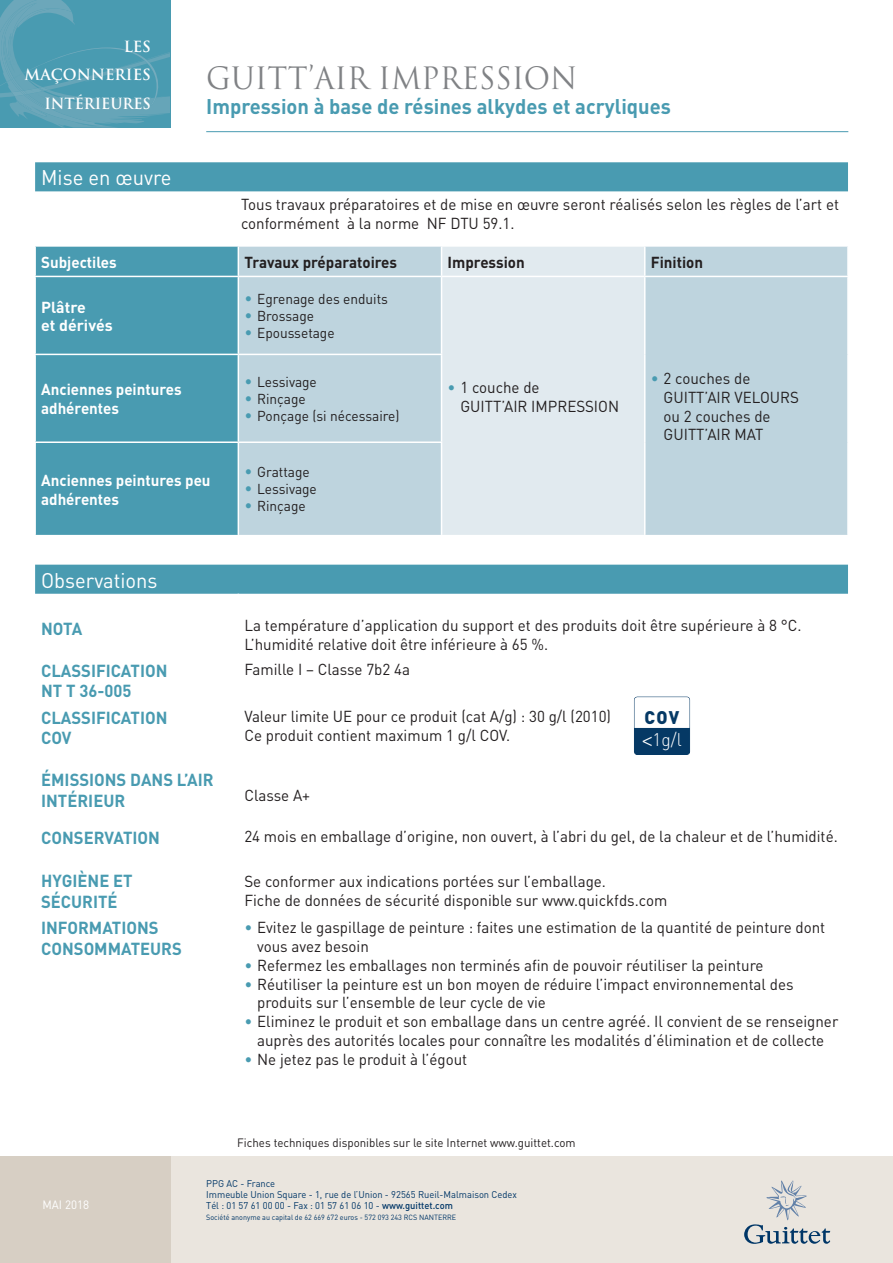
<style>
.page{position:relative;width:893px;height:1263px;background:#fff}
.page>*{position:absolute;margin:0;border:0;box-sizing:border-box;transform-origin:0 0}
.t1{font:30px "Trajan";color:#808285;scale:.96 1}
.t2{font:700 21px "DIN";color:#499bb1;scale:.96 1}
.t3{font:21px "DIN";color:#fff;scale:.96 1}
.t4{font:300 18.15px "DIN";color:#fff;scale:.96 1}
.t5{font:900 18.15px "DIN";color:#053965;scale:.96 1}
.TEXTE_BLEU_BOLD_CAPI{font:700 17.25px/20.7px "DIN";color:#499bb1;scale:.96 1}
.TEXTE_NOIR{font:15.75px/18.9px "DIN";color:#231f20;scale:.96 1}
.TEXTE_BLANC_BOLD{font:700 15.75px/18.9px "DIN";color:#fff;scale:.96 1}
.TEXTE_NOIR_BOLD{font:700 15.75px "DIN";color:#231f20;scale:.96 1}
.TEXTE_BLANC_BOLD-2{font:700 15.75px "DIN";color:#fff}
.t6{font:700 15px "Trajan";color:#fff}
.t7{font:700 15px "Trajan";color:#fff;scale:.96 1}
.t8{font:14.25px "DIN";color:#231f20;scale:.96 1}
.t9{font:12px "DIN";color:#231f20;scale:.96 1}
.t10{font:12px "DIN";color:#fff;scale:.96 1}
.t11{font:9.75px "DIN";color:#003667;scale:.96 1}
.t12{font:7.5px "DIN";color:#003667;scale:.96 1}
.s1{font-size:15.75px;color:#499bb1}
.s2{color:#499bb1}
.s3{font-family:"Helvetica Neue";font-weight:400}
.s4{font-weight:500}
</style>
<div class="page">
<svg style="left:0;top:0;width:170px;height:128px;background:#529eb3"></svg>
<hr style="left:206px;top:131px;width:642px;height:1px;background:#499bb1">
<svg style="left:35px;top:162px;width:813px;height:432px;fill:#499bb1"></svg>
<div style="left:239px;top:247px;width:608px;height:288px;background:#bed4de"></div>
<div style="left:442px;top:247px;width:202px;height:288px;background:#e1eaef"></div>
<hr style="left:34px;top:247px;width:2px;height:29px;background:#fff">
<svg style="left:238px;top:247px;width:1px;height:29px"></svg>
<svg style="left:441px;top:247px;width:1px;height:29px"></svg>
<svg style="left:644px;top:247px;width:1px;height:29px"></svg>
<hr style="left:847px;top:247px;width:2px;height:29px;background:#fff">
<hr style="left:34px;top:276px;width:204px;height:1px;background:#fff">
<hr style="left:34px;top:277px;width:2px;height:77px;background:#fff">
<hr style="left:238px;top:276px;width:204px;height:1px;background:#fff">
<hr style="left:238px;top:277px;width:1px;height:77px;background:#fff">
<hr style="left:442px;top:276px;width:203px;height:1px;background:#fff">
<hr style="left:441px;top:277px;width:1px;height:77px;background:#fff">
<hr style="left:645px;top:276px;width:204px;height:1px;background:#fff">
<hr style="left:644px;top:277px;width:1px;height:77px;background:#fff">
<hr style="left:847px;top:277px;width:2px;height:77px;background:#fff">
<hr style="left:34px;top:354px;width:204px;height:1px;background:#fff">
<hr style="left:34px;top:355px;width:2px;height:86px;background:#fff">
<hr style="left:238px;top:354px;width:204px;height:1px;background:#fff">
<hr style="left:238px;top:355px;width:1px;height:86px;background:#fff">
<hr style="left:441px;top:355px;width:1px;height:86px;background:#fff">
<hr style="left:644px;top:354px;width:1px;height:88px;background:#fff">
<hr style="left:847px;top:354px;width:2px;height:88px;background:#fff">
<hr style="left:34px;top:441px;width:204px;height:2px;background:#fff">
<hr style="left:34px;top:443px;width:2px;height:92px;background:#fff">
<hr style="left:238px;top:441px;width:204px;height:2px;background:#fff">
<hr style="left:238px;top:443px;width:1px;height:92px;background:#fff">
<hr style="left:441px;top:443px;width:1px;height:92px;background:#fff">
<hr style="left:644px;top:442px;width:1px;height:93px;background:#fff">
<hr style="left:847px;top:442px;width:2px;height:93px;background:#fff">
<div style="left:0;top:1157px;width:893px;height:106px;background:#eae5de"></div>
<svg style="left:744px;top:1180px;width:86px;height:64px"></svg>
<div style="left:0;top:1157px;width:170px;height:106px;background:#d7cfc4"></div>
<div style="left:634px;top:697px;width:55px;height:57px;background:#053965;border-radius:3px"></div>
<div style="left:634px;top:697px;width:56px;height:58px;border:1px solid #053965;border-radius:3px"></div>
<svg style="left:634px;top:697px;width:55px;height:31px;background:#fbfbfc"></svg>
<p class="t6" style="left:124px;top:37px;width:29px">LES</p>
<p class="t6" style="left:25px;top:66px;width:128px">MAÇONNERIES</p>
<p class="t7" style="left:44px;top:94px;width:113px">INTÉRIEURES</p>
<p class="t3" style="left:41px;top:165px;width:137px">Mise en œuvre</p>
<p class="t1" style="left:206px;top:60px;width:388px">GUITT’AIR IMPRESSION</p>
<p class="t2" style="left:206px;top:93px;width:486px">Impression à base de résines alkydes et acryliques</p>
<p class="TEXTE_NOIR" style="left:241px;top:195px;width:624px">Tous travaux préparatoires et de mise en œuvre seront réalisés selon les règles de l’art et conformément à la norme NF DTU 59.1.</p>
<p class="TEXTE_BLANC_BOLD" style="left:41px;top:252px;width:80px">Subjectiles</p>
<p class="TEXTE_NOIR_BOLD" style="left:244px;top:252px;width:161px">Travaux préparatoires</p>
<p class="TEXTE_NOIR_BOLD" style="left:448px;top:252px;width:82px">Impression</p>
<p class="TEXTE_NOIR_BOLD" style="left:651px;top:252px;width:56px">Finition</p>
<p class="TEXTE_BLANC_BOLD-2" style="left:41px;top:296px;width:46px">Plâtre</p>
<p class="TEXTE_BLANC_BOLD-2" style="left:41px;top:315px;width:73px">et dérivés</p>
<p class="t8" style="left:244px;top:290px;width:151px"><span class="s1">•</span> Egrenage des enduits</p>
<p class="t8" style="left:244px;top:307px;width:74px"><span class="s1">•</span> Brossage</p>
<p class="t8" style="left:244px;top:324px;width:96px"><span class="s1">•</span> Epoussetage</p>
<p class="TEXTE_BLANC_BOLD" style="left:41px;top:380px;width:148px">Anciennes peintures adhérentes</p>
<p class="TEXTE_BLANC_BOLD" style="left:41px;top:470px;width:178px">Anciennes peintures peu adhérentes</p>
<p class="t8" style="left:244px;top:373px;width:77px"><span class="s1">•</span> Lessivage</p>
<p class="t8" style="left:244px;top:390px;width:65px"><span class="s1">•</span> Rinçage</p>
<p class="t8" style="left:244px;top:407px;width:163px"><span class="s1">•</span> Ponçage (si nécessaire)</p>
<p class="t8" style="left:244px;top:463px;width:70px"><span class="s1">•</span> Grattage</p>
<p class="t8" style="left:244px;top:480px;width:77px"><span class="s1">•</span> Lessivage</p>
<p class="t8" style="left:244px;top:497px;width:65px"><span class="s1">•</span> Rinçage</p>
<p class="TEXTE_NOIR" style="left:460px;top:378px;width:167px;text-indent:-13px"><span class="s2">•</span> 1 couche de<br>GUITT’AIR IMPRESSION</p>
<p class="TEXTE_NOIR" style="left:664px;top:368px;width:142px;text-indent:-13px"><span class="s2">•</span> 2 couches de<br>GUITT’AIR VELOURS ou 2 couches de<br>GUITT’AIR MAT</p>
<p class="t3" style="left:41px;top:567px;width:123px">Observations</p>
<p class="TEXTE_BLEU_BOLD_CAPI" style="left:41px;top:617px;width:44px">NOTA</p>
<p class="TEXTE_NOIR" style="left:244px;top:616px;width:582px">La température d’application du support et des produits doit être supérieure à 8 °C.<br>L’humidité relative doit être inférieure à 65 %.</p>
<p class="TEXTE_BLEU_BOLD_CAPI" style="left:41px;top:659px;width:133px">CLASSIFICATION</p>
<p class="TEXTE_BLEU_BOLD_CAPI" style="left:41px;top:680px;width:96px">NT T 36-005</p>
<p class="TEXTE_NOIR" style="left:244px;top:660px;width:174px">Famille I – Classe 7b2 4a</p>
<p class="TEXTE_BLEU_BOLD_CAPI" style="left:41px;top:706px;width:133px">CLASSIFICATION</p>
<p class="TEXTE_BLEU_BOLD_CAPI" style="left:41px;top:727px;width:33px">COV</p>
<p class="TEXTE_BLEU_BOLD_CAPI" style="left:41px;top:769px;width:181px">ÉMISSIONS DANS L’AIR<br>INTÉRIEUR</p>
<p class="TEXTE_NOIR" style="left:244px;top:707px;width:383px">Valeur limite UE pour ce produit (cat A/g) : 30 g/l (2010)</p>
<p class="TEXTE_NOIR" style="left:244px;top:726px;width:278px">Ce produit contient maximum 1 g/l COV.</p>
<p class="TEXTE_NOIR" style="left:244px;top:786px;width:70px">Classe A+</p>
<p class="t5" style="left:645px;top:706px;width:38px">COV</p>
<p class="t4" style="left:642px;top:728px;width:43px"><span class="s3">&lt;</span>1g/l</p>
<p class="TEXTE_BLEU_BOLD_CAPI" style="left:41px;top:826px;width:125px">CONSERVATION</p>
<p class="TEXTE_NOIR" style="left:244px;top:827px;width:620px">24 mois en emballage d’origine, non ouvert, à l’abri du gel, de la chaleur et de l’humidité.</p>
<p class="TEXTE_BLEU_BOLD_CAPI" style="left:41px;top:870px;width:97px">HYGIÈNE ET</p>
<p class="TEXTE_BLEU_BOLD_CAPI" style="left:41px;top:891px;width:81px">SÉCURITÉ</p>
<p class="TEXTE_NOIR" style="left:244px;top:872px;width:378px">Se conformer aux indications portées sur l’emballage.</p>
<p class="TEXTE_NOIR" style="left:244px;top:891px;width:442px">Fiche de données de sécurité disponible sur www.quickfds.com</p>
<p class="TEXTE_BLEU_BOLD_CAPI" style="left:41px;top:917px;width:124px">INFORMATIONS</p>
<p class="TEXTE_BLEU_BOLD_CAPI" style="left:41px;top:938px;width:148px">CONSOMMATEURS</p>
<p class="TEXTE_NOIR" style="left:257px;top:917px;width:593px;text-indent:-13px"><span class="s2">•</span> Evitez le gaspillage de peinture : faites une estimation de la quantité de peinture dont vous avez besoin</p>
<p class="TEXTE_NOIR" style="left:244px;top:955px;width:542px"><span class="s2">•</span> Refermez les emballages non terminés afin de pouvoir réutiliser la peinture</p>
<p class="TEXTE_NOIR" style="left:257px;top:974px;width:560px;text-indent:-13px"><span class="s2">•</span> Réutiliser la peinture est un bon moyen de réduire l’impact environnemental des produits sur l’ensemble de leur cycle de vie</p>
<p class="TEXTE_NOIR" style="left:244px;top:1012px;width:620px;text-align:center"><span class="s2">•</span> Eliminez le produit et son emballage dans un centre agréé. Il convient de se renseigner auprès des autorités locales pour connaître les modalités d’élimination et de collecte</p>
<p class="TEXTE_NOIR" style="left:244px;top:1050px;width:234px"><span class="s2">•</span> Ne jetez pas le produit à l’égout</p>
<p class="t10" style="left:43px;top:1197px;width:50px">MAI 2018</p>
<p class="t9" style="left:237px;top:1135px;width:354px">Fiches techniques disponibles sur le site Internet www.guittet.com</p>
<p class="t11" style="left:206px;top:1177px;width:73px">PPG AC - France</p>
<p class="t11" style="left:206px;top:1188px;width:325px">Immeuble Union Square - 1, rue de l’Union - 92565 Rueil-Malmaison Cedex</p>
<p class="t11" style="left:206px;top:1199px;width:258px">Tél : 01 57 61 00 00 - Fax : 01 57 61 06 10 - <span class="s4">www.guittet.com</span></p>
<p class="t12" style="left:206px;top:1213px;width:262px">Société anonyme au capital de 62 669 672 euros - 572 093 243 RCS NANTERRE</p>
</div>
